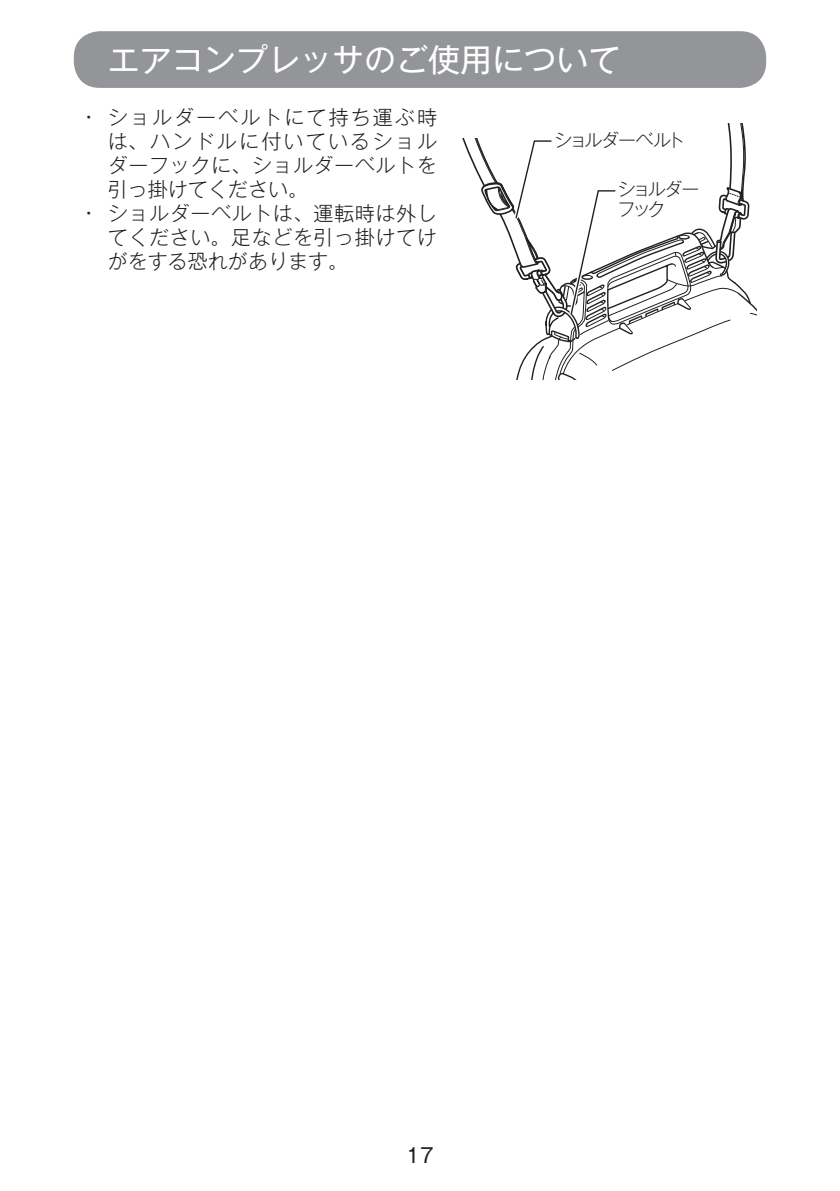
<style>
.page{position:relative;width:840px;height:1191px;background:#fff}
.page>*{position:absolute;margin:0;border:0;box-sizing:border-box;transform-origin:0 0}
.t1{font:32px "Gothic MB101 Pro";color:#fff}
.t2{font:300 20px/24px "Gothic MB101 Pro";letter-spacing:.03em;color:#231f20;text-align:justify}
.t3{font:20px "Gothic MB101 Pro";color:#231f20}
.t4{font:18px "Gothic MB101 Pro Light 90 msp RKSJ H";letter-spacing:-.08em;color:#231f20}
.t5{font:18px/20px "Gothic MB101 Pro Light 90 msp RKSJ H";letter-spacing:-.15em;color:#231f20}
</style>
<div class="page">
<div style="left:74px;top:31px;width:691px;height:57px;background:#939598;border-radius:26px"></div>
<svg style="left:462px;top:124px;width:294px;height:256px"></svg>
<h1 class="t1" style="left:108px;top:33px;width:514px">エアコンプレッサのご使用について</h1>
<p class="t2" style="left:108px;top:103px;width:330px;text-indent:-23px">• ショルダーベルトにて持ち運ぶ時は、ハンドルに付いているショルダーフックに、ショルダーベルトを引っ掛けてください。</p>
<p class="t2" style="left:108px;top:199px;width:330px;text-indent:-23px">• ショルダーベルトは、運転時は外してください。足などを引っ掛けてけがをする恐れがあります。</p>
<p class="t4" style="left:554px;top:125px;width:132px">ショルダーベルト</p>
<p class="t5" style="left:617px;top:177px;width:83px">ショルダーフック</p>
<p class="t3" style="left:406px;top:1139px;width:29px">17</p>
</div>
